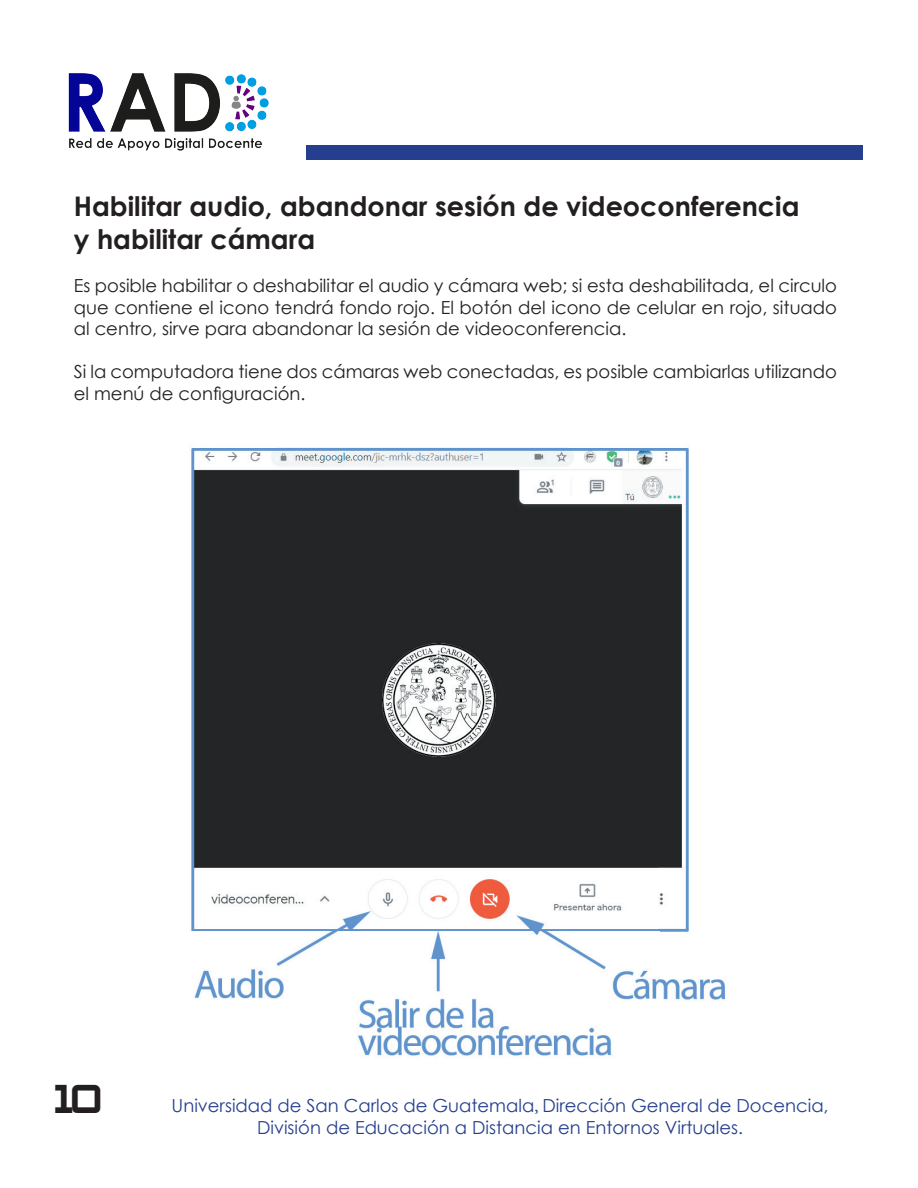
<style>
.page{position:relative;width:918px;height:1188px;background:#fff}
.page>*{position:absolute;margin:0;border:0;box-sizing:border-box;transform-origin:0 0}
.t1{font:45px "Zeroes One";color:#231f20}
.t2{font:700 27px "Century Gothic";color:#231f20}
.t3{font:18px/21.6px "Century Gothic";color:#231f20;text-align:justify}
.t4{font:18px/21.6px "Century Gothic";color:#253f8e;text-align:center}
.s1{font-family:"Minion Pro"}
</style>
<div class="page">
<img style="left:68px;top:73px;width:201px;height:78px">
<div style="left:307px;top:146px;width:556px;height:14px;background:#253f8e"></div>
<img style="left:191px;top:447px;width:467px;height:484px">
<img style="left:658px;top:446px;width:68px;height:554px">
<img style="left:194px;top:931px;width:465px;height:125px">
<p class="t2" style="left:74px;top:190px;width:727px">Habilitar audio, abandonar sesión de videoconferencia</p>
<p class="t2" style="left:74px;top:222px;width:243px">y habilitar cámara</p>
<p class="t3" style="left:74px;top:274px;width:765px">Es posible habilitar o deshabilitar el audio y cámara web; si esta deshabilitada, el circulo que contiene el icono tendrá fondo rojo. El botón del icono de celular en rojo, situado al centro, sirve para abandonar la sesión de videoconferencia.</p>
<p class="t3" style="left:74px;top:361px;width:765px">Si la computadora tiene dos cámaras web conectadas, es posible cambiarlas utilizando el menú de configuración.</p>
<h1 class="t1" style="left:54px;top:1071px;width:50px">10</h1>
<p class="t4" style="left:172px;top:1095px;width:659px">Universidad de San Carlos de Guatemala<span class="s1">,</span> Dirección General de Docencia,<br>División de Educación a Distancia en Entornos Virtuales.</p>
</div>
